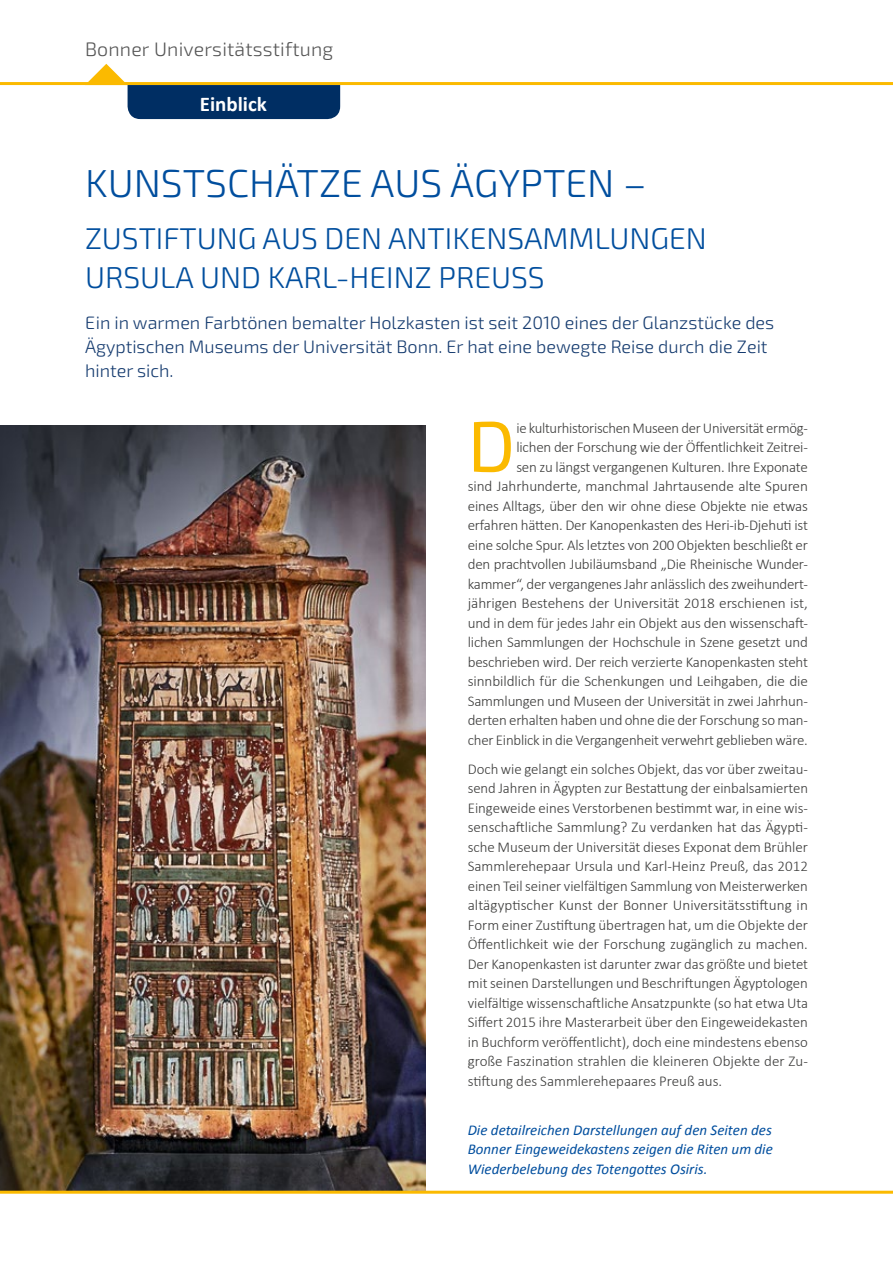
<style>
.page{position:relative;width:893px;height:1263px;background:#fff}
.page>*{position:absolute;margin:0;border:0;box-sizing:border-box;transform-origin:0 0}
.t1{font:71.55px "Exo 2";color:#fbba00}
.t2{font:300 39px "Exo 2";color:#004e9e}
.t3{font:300 30px/39px "Exo 2";color:#004e9e}
.t4{font:700 21px "Calibri";color:#fff}
.t5{font:300 19.5px "Exo 2";letter-spacing:.01em;color:#565656}
.t6{font:300 18px/24px "Exo 2";color:#153b6f}
.t7{font:300 15px/19.5px "Calibri";letter-spacing:-.015em;color:#3b3b3a;text-align:right}
.t8{font:italic 15px/19.5px "Calibri";color:#004e9e;text-align:justify}
</style>
<div class="page">
<img style="left:0;top:425px;width:425px;height:766px">
<svg style="left:0;top:1191px;width:893px;height:3px;background:#fbc018"></svg>
<hr style="left:0;top:82px;width:893px;height:3px;background:#fbba00">
<svg style="left:85px;top:64px;width:255px;height:55px"></svg>
<h3 class="t5" style="left:85px;top:38px;width:250px">Bonner Universitätsstiftung</h3>
<p class="t4" style="left:200px;top:90px;width:69px">Einblick</p>
<p class="t2" style="left:85px;top:161px;width:563px">KUNSTSCHÄTZE AUS ÄGYPTEN –</p>
<p class="t3" style="left:85px;top:220px;width:623px">ZUSTIFTUNG AUS DEN ANTIKENSAMMLUNGEN<br>URSULA UND KARL-HEINZ PREUSS</p>
<p class="t6" style="left:85px;top:311px;width:691px">Ein in warmen Farbtönen bemalter Holzkasten ist seit 2010 eines der Glanzstücke des<br>Ägyptischen Museums der Universität Bonn. Er hat eine bewegte Reise durch die Zeit hinter sich.</p>
<p class="t1" style="left:468px;top:405px;width:49px">D</p>
<p class="t7" style="left:468px;top:417px;width:342px">ie kulturhistorischen Museen der Universität ermög-<br>lichen der Forschung wie der Öffentlichkeit Zeitrei-<br>sen zu längst vergangenen Kulturen. Ihre Exponate<br>sind Jahrhunderte, manchmal Jahrtausende alte Spuren eines Alltags, über den wir ohne diese Objekte nie etwas erfahren hätten. Der Kanopenkasten des Heri-ib-Djehuti ist eine solche Spur. Als letztes von 200 Objekten beschließt er den prachtvollen Jubiläumsband „Die Rheinische Wunder&shy;kammer“, der vergangenes Jahr anlässlich des zweihundert&shy;jährigen Bestehens der Universität 2018 erschienen ist, und in dem für jedes Jahr ein Objekt aus den wissenschaft&shy;lichen Sammlungen der Hochschule in Szene gesetzt und beschrieben wird. Der reich verzierte Kanopenkasten steht sinnbildlich für die Schenkungen und Leihgaben, die die Sammlungen und Museen der Universität in zwei Jahrhun&shy;derten erhalten haben und ohne die der Forschung so man&shy;cher Einblick in die Vergangenheit verwehrt geblieben wäre.</p>
<p class="t7" style="left:468px;top:758px;width:342px;text-align:justify">Doch wie gelangt ein solches Objekt, das vor über zweitau&shy;send Jahren in Ägypten zur Bestattung der einbalsamierten Eingeweide eines Verstorbenen bestimmt war, in eine wis&shy;senschaftliche Sammlung? Zu verdanken hat das Ägypti&shy;sche Museum der Universität dieses Exponat dem Brühler Sammlerehepaar Ursula und Karl-Heinz Preuß, das 2012 einen Teil seiner vielfältigen Sammlung von Meisterwerken altägyptischer Kunst der Bonner Universitätsstiftung in Form einer Zustiftung übertragen hat, um die Objekte der Öffentlichkeit wie der Forschung zugänglich zu machen.<br>Der Kanopenkasten ist darunter zwar das größte und bietet mit seinen Darstellungen und Beschriftungen Ägyptologen vielfältige wissenschaftliche Ansatzpunkte (so hat etwa Uta Siffert 2015 ihre Masterarbeit über den Eingeweidekasten in Buchform veröffentlicht), doch eine mindestens ebenso große Faszination strahlen die kleineren Objekte der Zu&shy;stiftung des Sammlerehepaares Preuß aus.</p>
<p class="t8" style="left:468px;top:1119px;width:307px">Die detailreichen Darstellungen auf den Seiten des Bonner Eingeweidekastens zeigen die Riten um die Wiederbelebung des Totengottes Osiris.</p>
</div>
